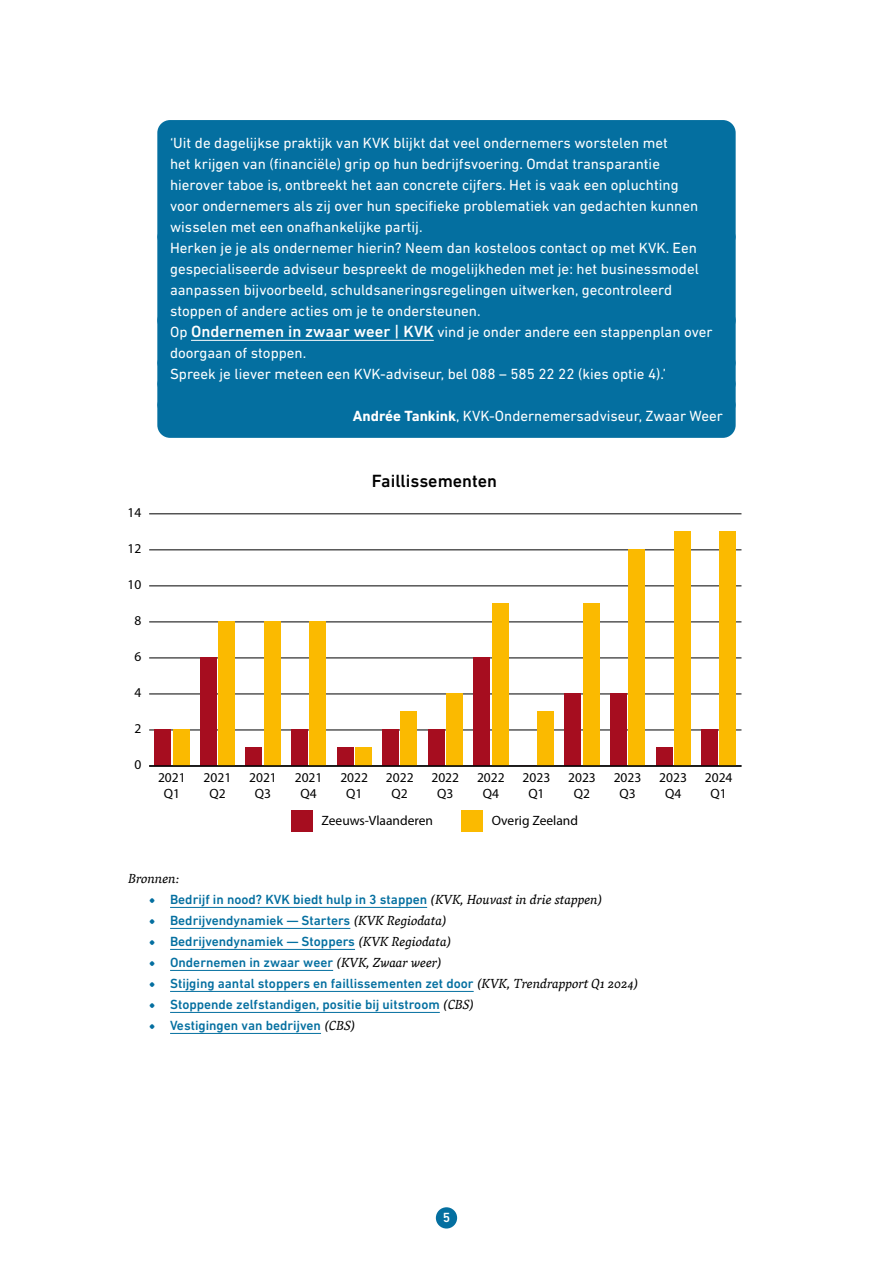
<style>
.page{position:relative;width:893px;height:1263px;background:#fff}
.page>*{position:absolute;margin:0;border:0;box-sizing:border-box;transform-origin:0 0}
.t1{font:500 18px "DIN Next LT Pro";color:#000}
.t2{font:15px/21px "DIN Next LT Pro";color:#fff}
.brood_inspring_met_bolletje{font:500 13.5px "DIN Next LT Pro";color:#046fa0}
.t3{font:13.5px/16.2px "Myriad Pro";color:#000;text-align:center}
.bron{font:italic 13.5px "Vesper Pro";color:#000}
.t4{font:500 13.5px "DIN Next LT Pro";color:#fff}
.s1{font-weight:500;font-size:16.5px}
.s2{font-weight:700}
.s3{font-family:"Vesper Pro";font-weight:400;font-size:21px}
.s4{font-family:"Vesper Pro";font-weight:400;font-style:italic;color:#000}
</style>
<div class="page">
<div style="left:436px;top:1207px;width:21px;height:21px;background:#046fa0;border-radius:50%"></div>
<div style="left:157px;top:120px;width:579px;height:129px;background:#046fa0;border-radius:13px"></div>
<div style="left:157px;top:225px;width:579px;height:108px;background:#046fa0;border-radius:13px"></div>
<div style="left:157px;top:308px;width:579px;height:67px;background:#046fa0;border-radius:13px"></div>
<hr style="left:191px;top:340px;width:243px;height:1px;background:#fff">
<div style="left:157px;top:351px;width:579px;height:45px;background:#046fa0;border-radius:13px"></div>
<div style="left:157px;top:372px;width:579px;height:45px;background:#046fa0;border-radius:13px"></div>
<div style="left:157px;top:393px;width:579px;height:45px;background:#046fa0;border-radius:13px"></div>
<hr style="left:170px;top:907px;width:257px;height:1px;background:#046fa0">
<hr style="left:170px;top:928px;width:180px;height:1px;background:#046fa0">
<hr style="left:170px;top:949px;width:185px;height:1px;background:#046fa0">
<hr style="left:170px;top:970px;width:163px;height:1px;background:#046fa0">
<hr style="left:170px;top:991px;width:304px;height:1px;background:#046fa0">
<hr style="left:170px;top:1012px;width:270px;height:1px;background:#046fa0">
<hr style="left:170px;top:1033px;width:151px;height:1px;background:#046fa0">
<hr style="left:149px;top:729px;width:592px;height:1px;background:#000">
<hr style="left:149px;top:693px;width:592px;height:1px;background:#000">
<hr style="left:149px;top:657px;width:592px;height:1px;background:#000">
<hr style="left:149px;top:621px;width:592px;height:1px;background:#000">
<hr style="left:149px;top:585px;width:592px;height:1px;background:#000">
<hr style="left:149px;top:549px;width:592px;height:1px;background:#000">
<hr style="left:149px;top:513px;width:592px;height:1px;background:#000">
<div style="left:461px;top:810px;width:21px;height:22px;background:#fbba00"></div>
<div style="left:173px;top:730px;width:16px;height:36px;background:#fbba00"></div>
<div style="left:218px;top:622px;width:17px;height:144px;background:#fbba00"></div>
<div style="left:264px;top:622px;width:16px;height:144px;background:#fbba00"></div>
<div style="left:310px;top:622px;width:16px;height:144px;background:#fbba00"></div>
<div style="left:355px;top:748px;width:16px;height:18px;background:#fbba00"></div>
<div style="left:401px;top:712px;width:16px;height:54px;background:#fbba00"></div>
<div style="left:446px;top:694px;width:17px;height:72px;background:#fbba00"></div>
<div style="left:492px;top:604px;width:16px;height:162px;background:#fbba00"></div>
<div style="left:537px;top:712px;width:17px;height:54px;background:#fbba00"></div>
<div style="left:583px;top:604px;width:16px;height:162px;background:#fbba00"></div>
<div style="left:628px;top:550px;width:17px;height:216px;background:#fbba00"></div>
<div style="left:674px;top:532px;width:16px;height:234px;background:#fbba00"></div>
<div style="left:720px;top:532px;width:16px;height:234px;background:#fbba00"></div>
<div style="left:291px;top:810px;width:21px;height:22px;background:#a60d1f"></div>
<div style="left:155px;top:730px;width:16px;height:36px;background:#a60d1f"></div>
<div style="left:200px;top:658px;width:17px;height:108px;background:#a60d1f"></div>
<div style="left:246px;top:748px;width:16px;height:18px;background:#a60d1f"></div>
<div style="left:291px;top:730px;width:17px;height:36px;background:#a60d1f"></div>
<div style="left:337px;top:748px;width:16px;height:18px;background:#a60d1f"></div>
<div style="left:382px;top:730px;width:17px;height:36px;background:#a60d1f"></div>
<div style="left:428px;top:730px;width:16px;height:36px;background:#a60d1f"></div>
<div style="left:474px;top:658px;width:16px;height:108px;background:#a60d1f"></div>
<div style="left:565px;top:694px;width:16px;height:72px;background:#a60d1f"></div>
<div style="left:610px;top:694px;width:17px;height:72px;background:#a60d1f"></div>
<div style="left:656px;top:748px;width:16px;height:18px;background:#a60d1f"></div>
<div style="left:701px;top:730px;width:17px;height:36px;background:#a60d1f"></div>
<hr style="left:149px;top:765px;width:592px;height:2px;background:#000">
<p class="t2" style="left:170px;top:133px;width:544px">‘Uit de dagelijkse praktijk van KVK blijkt dat veel ondernemers worstelen met<br>het krijgen van (financiële) grip op hun bedrijfsvoering. Omdat transparantie hierover taboe is, ontbreekt het aan concrete cijfers. Het is vaak een opluchting<br>voor ondernemers als zij over hun specifieke problematiek van gedachten kunnen wisselen met een onafhankelijke partij.<br>Herken je je als ondernemer hierin? Neem dan kosteloos contact op met KVK. Een gespecialiseerde adviseur bespreekt de mogelijkheden met je: het businessmodel aanpassen bijvoorbeeld, schuldsaneringsregelingen uitwerken, gecontroleerd stoppen of andere acties om je te ondersteunen.<br>Op <span class="s1">Ondernemen in zwaar weer | KVK</span> vind je onder andere een stappenplan over doorgaan of stoppen.<br>Spreek je liever meteen een KVK-adviseur, bel 088 – 585 22 22 (kies optie 4).’</p>
<p class="t2" style="left:353px;top:406px;width:371px"><span class="s2">Andrée Tankink</span>, KVK-Ondernemersadviseur, Zwaar Weer</p>
<p class="t3" style="left:128px;top:504px;width:15px">14</p>
<p class="t3" style="left:128px;top:540px;width:15px">12</p>
<p class="t3" style="left:128px;top:576px;width:15px">10</p>
<p class="t3" style="left:134px;top:612px;width:8px">8</p>
<p class="t3" style="left:134px;top:648px;width:8px">6</p>
<p class="t3" style="left:134px;top:684px;width:8px">4</p>
<p class="t3" style="left:134px;top:720px;width:8px">2</p>
<p class="t3" style="left:134px;top:756px;width:8px">0</p>
<p class="t3" style="left:158px;top:769px;width:29px">2021<br>Q1</p>
<p class="t1" style="left:372px;top:471px;width:127px">Faillissementen</p>
<p class="t3" style="left:204px;top:769px;width:29px">2021<br>Q2</p>
<p class="t3" style="left:249px;top:769px;width:29px">2021<br>Q3</p>
<p class="t3" style="left:295px;top:769px;width:29px">2021<br>Q4</p>
<p class="t3" style="left:340px;top:769px;width:29px">2022<br>Q1</p>
<p class="t3" style="left:386px;top:769px;width:29px">2022<br>Q2</p>
<p class="t3" style="left:431px;top:769px;width:29px">2022<br>Q3</p>
<p class="t3" style="left:477px;top:769px;width:29px">2022<br>Q4</p>
<p class="t3" style="left:523px;top:769px;width:29px">2023<br>Q1</p>
<p class="t3" style="left:568px;top:769px;width:29px">2023<br>Q2</p>
<p class="t3" style="left:614px;top:769px;width:29px">2023<br>Q3</p>
<p class="t3" style="left:321px;top:812px;width:113px">Zeeuws-Vlaanderen</p>
<p class="t3" style="left:492px;top:813px;width:88px">Overig Zeeland</p>
<p class="bron" style="left:128px;top:869px;width:53px">Bronnen:</p>
<p class="brood_inspring_met_bolletje" style="left:149px;top:892px;width:454px"><span class="s3">•</span> Bedrijf in nood? KVK biedt hulp in 3 stappen <span class="s4">(KVK, Houvast in drie stappen)</span></p>
<p class="brood_inspring_met_bolletje" style="left:149px;top:913px;width:298px"><span class="s3">•</span> Bedrijvendynamiek — Starters <span class="s4">(KVK Regiodata)</span></p>
<p class="brood_inspring_met_bolletje" style="left:149px;top:934px;width:303px"><span class="s3">•</span> Bedrijvendynamiek — Stoppers <span class="s4">(KVK Regiodata)</span></p>
<p class="brood_inspring_met_bolletje" style="left:149px;top:955px;width:293px"><span class="s3">•</span> Ondernemen in zwaar weer <span class="s4">(KVK, Zwaar weer)</span></p>
<p class="brood_inspring_met_bolletje" style="left:149px;top:976px;width:490px"><span class="s3">•</span> Stijging aantal stoppers en faillissementen zet door <span class="s4">(KVK, Trendrapport Q1 2024)</span></p>
<p class="brood_inspring_met_bolletje" style="left:149px;top:997px;width:326px"><span class="s3">•</span> Stoppende zelfstandigen, positie bij uitstroom <span class="s4">(CBS)</span></p>
<p class="brood_inspring_met_bolletje" style="left:149px;top:1018px;width:207px"><span class="s3">•</span> Vestigingen van bedrijven <span class="s4">(CBS)</span></p>
<p class="t3" style="left:659px;top:769px;width:29px">2023<br>Q4</p>
<p class="t3" style="left:705px;top:769px;width:29px">2024<br>Q1</p>
<p class="t4" style="left:443px;top:1210px;width:9px">5</p>
</div>
